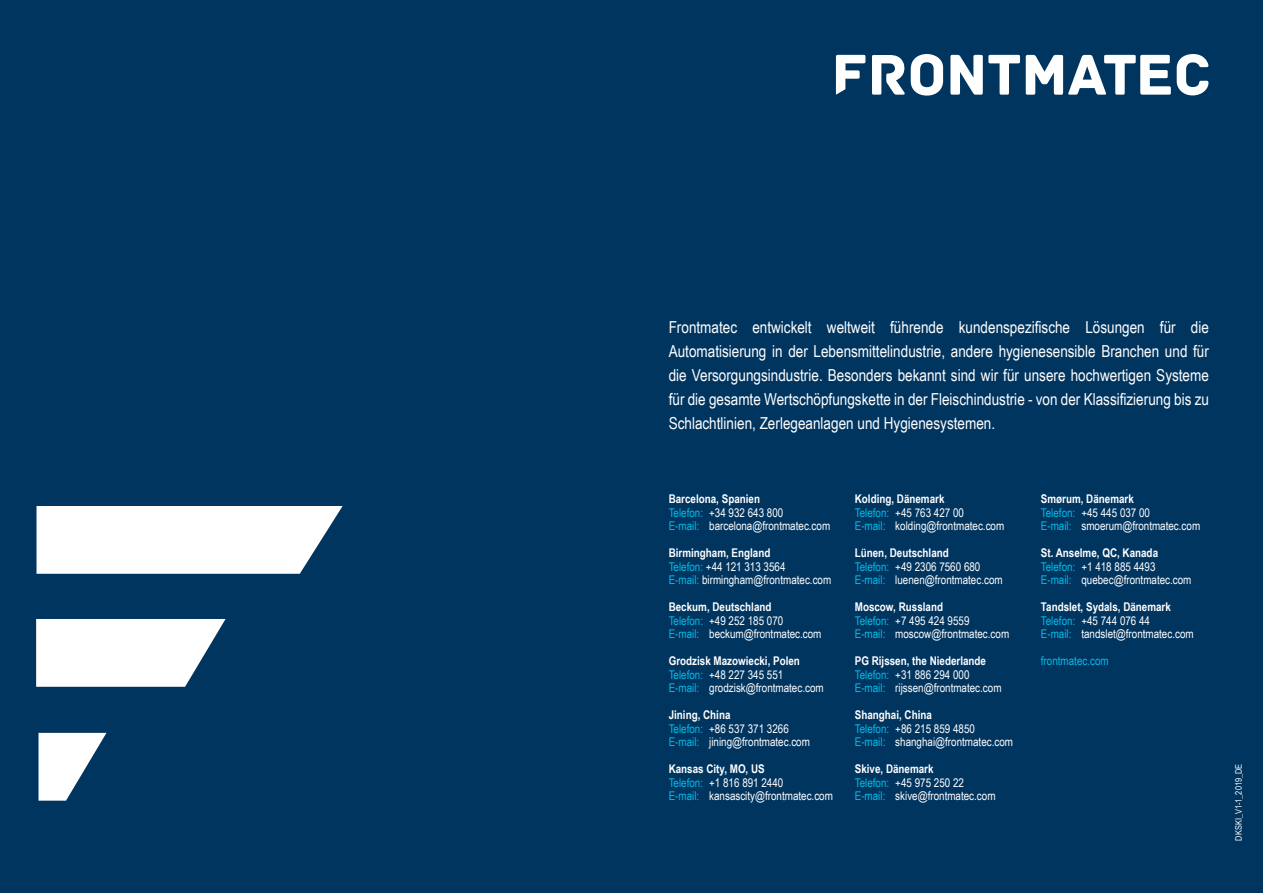
<style>
.page{position:relative;width:1263px;height:893px;background:#003560}
.page>*{position:absolute;margin:0;border:0;box-sizing:border-box;transform-origin:0 0}
.t1{font:16.5px/24px "Arial Narrow";color:#fff;text-align:justify}
.t2{font:12px/13.5px "Arial Narrow";color:#fff}
.t3{font:12px "Arial Narrow";color:#02bce8}
.t4{font:9px "Arial Narrow";color:#fff}
.s1{font-weight:700}
.s2{color:#02bce8}
</style>
<div class="page">
<svg style="left:37px;top:506px;width:306px;height:68px;background:#eceff3"></svg>
<svg style="left:36px;top:619px;width:190px;height:68px;background:#e2e8ed"></svg>
<svg style="left:39px;top:733px;width:67px;height:68px"></svg>
<svg style="left:836px;top:55px;width:29px;height:40px"></svg>
<svg style="left:872px;top:54px;width:71px;height:42px"></svg>
<svg style="left:950px;top:55px;width:70px;height:40px"></svg>
<svg style="left:1026px;top:55px;width:145px;height:40px"></svg>
<svg style="left:1177px;top:54px;width:32px;height:41px"></svg>
<p class="t1" style="left:669px;top:315px;width:542px">Frontmatec entwickelt weltweit führende kundenspezifische Lösungen für die Automatisierung in der Lebensmittelindustrie, andere hygienesensible Branchen und für die Versorgungsindustrie. Besonders bekannt sind wir für unsere hochwertigen Systeme für die gesamte Wertschöpfungskette in der Fleischindustrie - von der Klassifizierung bis zu Schlachtlinien, Zerlegeanlagen und Hygienesystemen.</p>
<p class="t2" style="left:669px;top:492px;width:163px"><span class="s1">Barcelona, Spanien<br></span><span class="s2">Telefon:</span> +34 932 643 800<br><span class="s2">E-mail:</span> barcelona@frontmatec.com</p>
<p class="t2" style="left:669px;top:546px;width:164px"><span class="s1">Birmingham, England<br></span><span class="s2">Telefon:</span> +44 121 313 3564<br><span class="s2">E-mail:</span> birmingham@frontmatec.com</p>
<p class="t2" style="left:669px;top:600px;width:154px"><span class="s1">Beckum, Deutschland<br></span><span class="s2">Telefon:</span> +49 252 185 070<br><span class="s2">E-mail:</span> beckum@frontmatec.com</p>
<p class="t2" style="left:669px;top:654px;width:156px"><span class="s1">Grodzisk Mazowiecki, Polen<br></span><span class="s2">Telefon:</span> +48 227 345 551<br><span class="s2">E-mail:</span> grodzisk@frontmatec.com</p>
<p class="t2" style="left:669px;top:708px;width:143px"><span class="s1">Jining, China<br></span><span class="s2">Telefon:</span> +86 537 371 3266<br><span class="s2">E-mail:</span> jining@frontmatec.com</p>
<p class="t2" style="left:669px;top:762px;width:166px"><span class="s1">Kansas City, MO, US<br></span><span class="s2">Telefon:</span> +1 816 891 2440<br><span class="s2">E-mail:</span> kansascity@frontmatec.com</p>
<p class="t2" style="left:855px;top:492px;width:151px"><span class="s1">Kolding, Dänemark<br></span><span class="s2">Telefon:</span> +45 763 427 00<br><span class="s2">E-mail:</span> kolding@frontmatec.com</p>
<p class="t2" style="left:855px;top:546px;width:149px"><span class="s1">Lünen, Deutschland<br></span><span class="s2">Telefon:</span> +49 2306 7560 680<br><span class="s2">E-mail:</span> luenen@frontmatec.com</p>
<p class="t2" style="left:855px;top:600px;width:156px"><span class="s1">Moscow, Russland<br></span><span class="s2">Telefon:</span> +7 495 424 9559<br><span class="s2">E-mail:</span> moscow@frontmatec.com</p>
<p class="t2" style="left:855px;top:654px;width:148px"><span class="s1">PG Rijssen, the Niederlande<br></span><span class="s2">Telefon:</span> +31 886 294 000<br><span class="s2">E-mail:</span> rijssen@frontmatec.com</p>
<p class="t2" style="left:855px;top:708px;width:160px"><span class="s1">Shanghai, China<br></span><span class="s2">Telefon:</span> +86 215 859 4850<br><span class="s2">E-mail:</span> shanghai@frontmatec.com</p>
<p class="t2" style="left:855px;top:762px;width:142px"><span class="s1">Skive, Dänemark<br></span><span class="s2">Telefon:</span> +45 975 250 22<br><span class="s2">E-mail:</span> skive@frontmatec.com</p>
<p class="t2" style="left:1041px;top:492px;width:161px"><span class="s1">Smørum, Dänemark<br></span><span class="s2">Telefon:</span> +45 445 037 00<br><span class="s2">E-mail:</span> smoerum@frontmatec.com</p>
<p class="t2" style="left:1041px;top:546px;width:152px"><span class="s1">St. Anselme, QC, Kanada<br></span><span class="s2">Telefon:</span> +1 418 885 4493<br><span class="s2">E-mail:</span> quebec@frontmatec.com</p>
<p class="t2" style="left:1041px;top:600px;width:154px"><span class="s1">Tandslet, Sydals, Dänemark<br></span><span class="s2">Telefon:</span> +45 744 076 44<br><span class="s2">E-mail:</span> tandslet@frontmatec.com</p>
<p class="t3" style="left:1041px;top:652px;width:69px">frontmatec.com</p>
<p class="t4" style="left:1232px;top:840px;width:78px;rotate:-90deg">DKSKI_V1-1_2019_DE</p>
</div>
